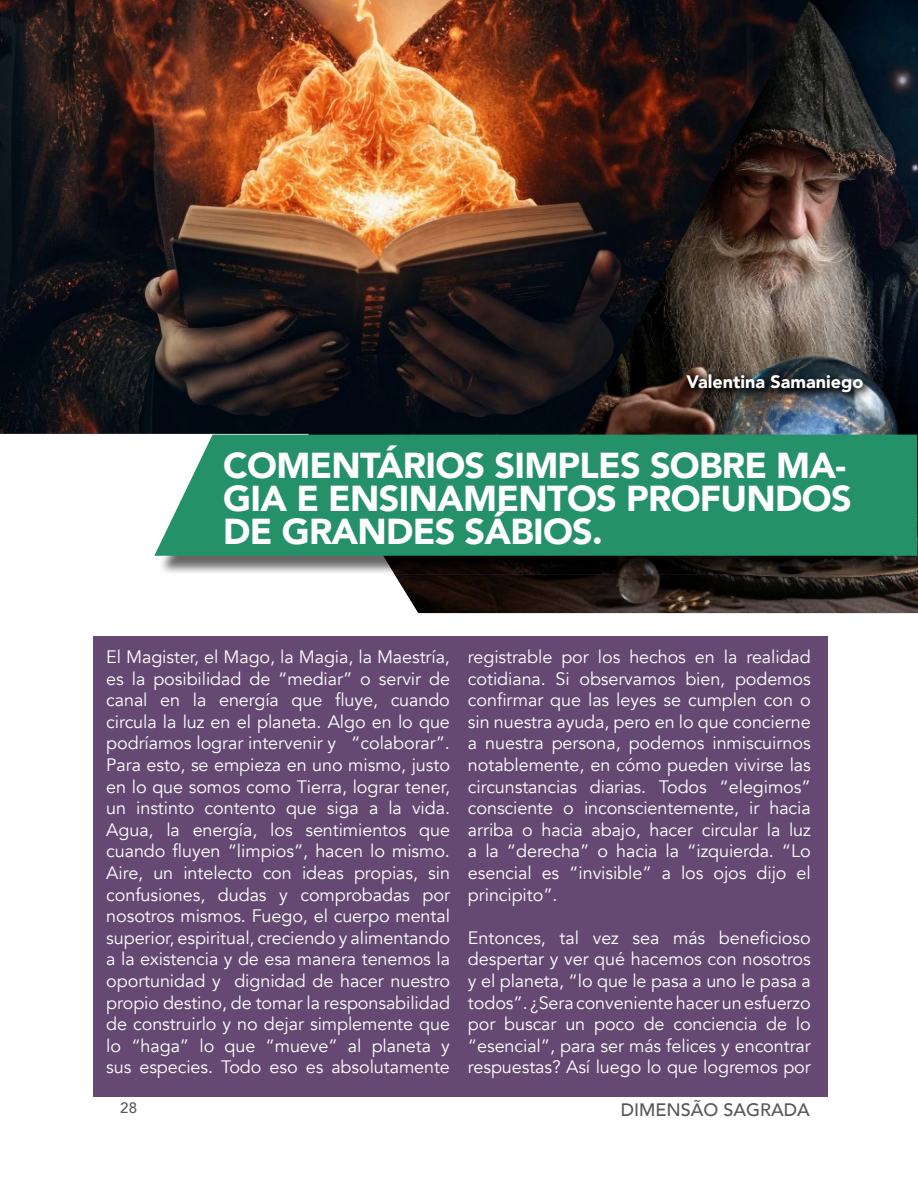
<style>
.page{position:relative;width:918px;height:1188px;background:#fff}
.page>*{position:absolute;margin:0;border:0;box-sizing:border-box;transform-origin:0 0}
.t1{font:900 36px/33px "Avenir";letter-spacing:-.02em;color:#fff}
.t2{font:18px/21.6px "Avenir";letter-spacing:-.005em;color:#fff;text-align:justify}
.t3{font:900 18px "Avenir";color:#fff}
.t4{font:500 18px "Avenir";color:#57585a}
.t5{font:500 15px "Avenir";color:#57585a}
</style>
<div class="page">
<div style="left:94px;top:637px;width:734px;height:460px;background:#654973"></div>
<img style="left:307px;top:0;width:611px;height:613px">
<img style="left:0;top:0;width:810px;height:434px">
<img style="left:161px;top:556px;width:149px;height:19px">
<img style="left:310px;top:437px;width:608px;height:138px">
<div style="left:154px;top:435px;width:763px;height:121px;background:#259169"></div>
<img style="left:681px;top:369px;width:194px;height:36px">
<p class="t3" style="left:687px;top:366px;width:179px">Valentina Samaniego</p>
<h1 class="t1" style="left:223px;top:448px;width:630px">COMENTÁRIOS SIMPLES SOBRE MA-<br>GIA E ENSINAMENTOS PROFUNDOS<br>DE GRANDES SÁBIOS.</h1>
<p class="t2" style="left:106px;top:646px;width:345px">El Magister, el Mago, la Magia, la Maestría, es la posibilidad de “mediar” o servir de canal en la energía que fluye, cuando circula la luz en el planeta. Algo en lo que podríamos lograr intervenir y “colaborar”.<br>Para esto, se empieza en uno mismo, justo en lo que somos como Tierra, lograr tener, un instinto contento que siga a la vida.<br>Agua, la energía, los sentimientos que cuando fluyen “limpios”, hacen lo mismo.<br>Aire, un intelecto con ideas propias, sin confusiones, dudas y comprobadas por nosotros mismos. Fuego, el cuerpo mental superior, espiritual, creciendo y alimentando a la existencia y de esa manera tenemos la oportunidad y dignidad de hacer nuestro propio destino, de tomar la responsabilidad de construirlo y no dejar simplemente que lo “haga” lo que “mueve” al planeta y sus especies. Todo eso es absolutamente</p>
<p class="t2" style="left:468px;top:646px;width:344px">registrable por los hechos en la realidad cotidiana. Si observamos bien, podemos confirmar que las leyes se cumplen con o sin nuestra ayuda, pero en lo que concierne a nuestra persona, podemos inmiscuirnos notablemente, en cómo pueden vivirse las circunstancias diarias. Todos “elegimos” consciente o inconscientemente, ir hacia arriba o hacia abajo, hacer circular la luz a la “derecha” o hacia la “izquierda. “Lo esencial es “invisible” a los ojos dijo el principito”.</p>
<p class="t2" style="left:468px;top:927px;width:344px">Entonces, tal vez sea más beneficioso despertar y ver qué hacemos con nosotros y el planeta, “lo que le pasa a uno le pasa a todos”. ¿Sera conveniente hacer un esfuerzo por buscar un poco de conciencia de lo “esencial”, para ser más felices y encontrar respuestas? Así luego lo que logremos por</p>
<p class="t5" style="left:120px;top:1095px;width:18px">28</p>
<p class="t4" style="left:621px;top:1094px;width:190px">DIMENSÃO SAGRADA</p>
</div>
